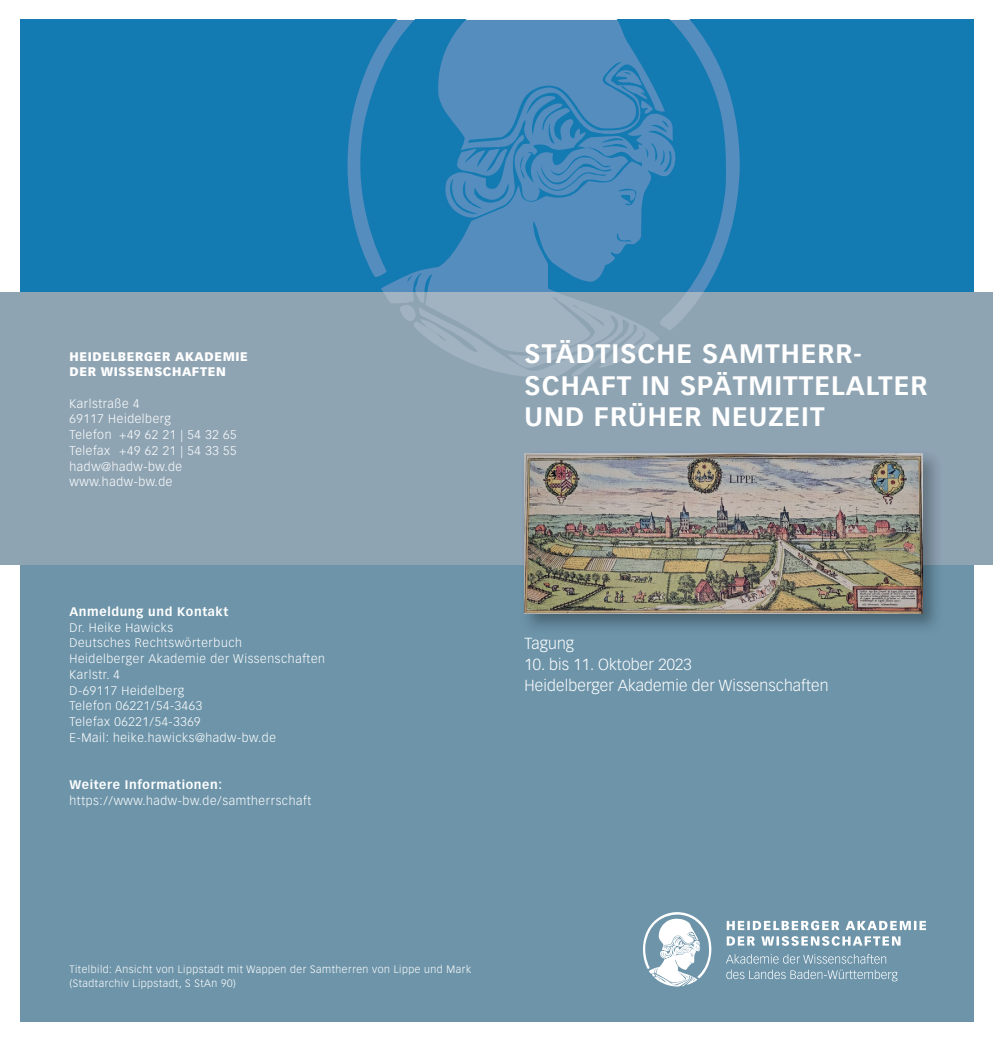
<style>
.page{position:relative;width:993px;height:1042px;background:#fff}
.page>*{position:absolute;margin:0;border:0;box-sizing:border-box;transform-origin:0 0}
.t1{font:700 26.25px/31.5px "Vectora LT Pro";letter-spacing:.04em;color:#fff}
.t2{font:300 15.75px/21px "Vectora LT Pro";letter-spacing:.01em;color:#fff}
.t3{font:300 12.25px/15.8px "Vectora LT Pro";letter-spacing:.05em;color:#fff}
.t4{font:700 12.25px "Vectora LT Pro";letter-spacing:.05em;color:#fff}
.t5{font:900 12.25px/14.7px "Vectora LT Pro";letter-spacing:.05em;color:#fff}
.t6{font:300 10.5px/14px "Vectora LT Pro";letter-spacing:.05em;color:#fff}
</style>
<div class="page">
<div style="left:20px;top:565px;width:952px;height:457px;background:#6d94a9"></div>
<div style="left:0;top:292px;width:992px;height:273px;background:#8fa4b3"></div>
<div style="left:20px;top:20px;width:952px;height:272px;background:#147ab2"></div>
<svg style="left:347px;top:19px;width:392px;height:359px"></svg>
<svg style="left:726px;top:969px;width:171px;height:12px"></svg>
<svg style="left:726px;top:954px;width:159px;height:9px"></svg>
<svg style="left:726px;top:936px;width:174px;height:10px"></svg>
<svg style="left:726px;top:920px;width:199px;height:10px"></svg>
<svg style="left:643px;top:912px;width:68px;height:74px"></svg>
<img style="left:527px;top:453px;width:410px;height:175px">
<img style="left:524px;top:453px;width:397px;height:161px">
<p class="t5" style="left:69px;top:350px;width:180px">HEIDELBERGER AKADEMIE<br>DER WISSENSCHAFTEN</p>
<p class="t3" style="left:69px;top:395px;width:168px">Karlstraße 4<br>69117 Heidelberg<br>Telefon +49 62 21 | 54 32 65<br>Telefax +49 62 21 | 54 33 55 hadw@hadw-bw.de www.hadw-bw.de</p>
<p class="t4" style="left:69px;top:604px;width:160px">Anmeldung und Kontakt</p>
<p class="t3" style="left:69px;top:619px;width:257px">Dr. Heike Hawicks<br>Deutsches Rechtswörterbuch<br>Heidelberger Akademie der Wissenschaften<br>Karlstr. 4<br>D-69117 Heidelberg<br>Telefon 06221/54-3463<br>Telefax 06221/54-3369<br>E-Mail: heike.hawicks@hadw-bw.de</p>
<p class="t4" style="left:69px;top:777px;width:154px">Weitere Informationen:</p>
<p class="t3" style="left:69px;top:793px;width:243px">https://www.hadw-bw.de/samtherrschaft</p>
<h1 class="t1" style="left:524px;top:338px;width:404px">STÄDTISCHE SAMTHERR-<br>SCHAFT IN SPÄTMITTELALTER<br>UND FRÜHER NEUZEIT</h1>
<p class="t2" style="left:524px;top:633px;width:51px">Tagung</p>
<p class="t2" style="left:524px;top:654px;width:305px">10. bis 11. Oktober 2023<br>Heidelberger Akademie der Wissenschaften</p>
<p class="t6" style="left:69px;top:962px;width:403px">Titelbild: Ansicht von Lippstadt mit Wappen der Samtherren von Lippe und Mark (Stadtarchiv Lippstadt, S StAn 90)</p>
</div>
